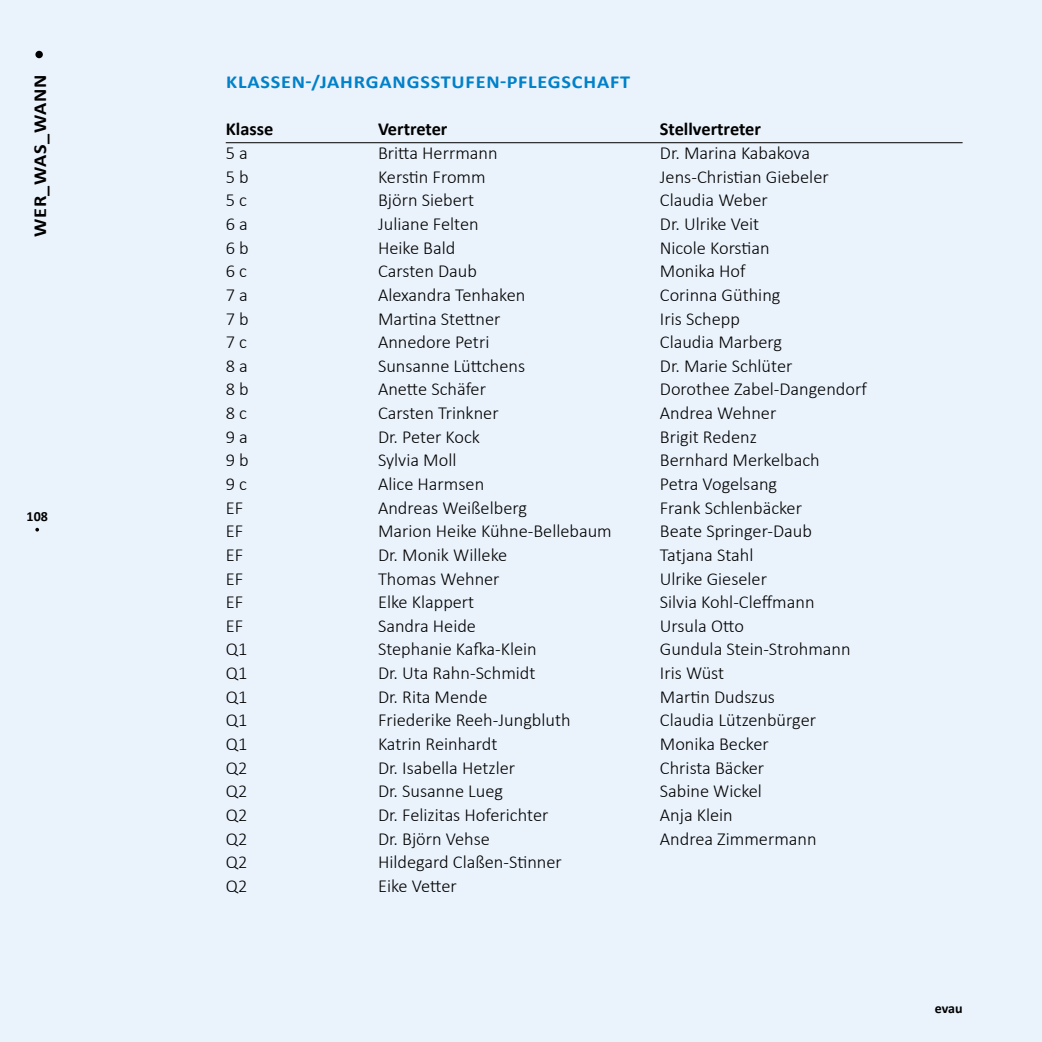
<style>
.page{position:relative;width:1042px;height:1042px;background:#eaf2fb}
.page>*{position:absolute;margin:0;border:0;box-sizing:border-box;transform-origin:0 0}
.t1{font:300 18.38px "Calibri";color:#000}
.t2{font:700 18.38px "Calibri";letter-spacing:.04em;color:#0081c9;scale:1.1 1}
.t3{font:700 18.38px "Calibri";color:#000}
.t4{font:700 18.38px "Calibri";letter-spacing:.04em;color:#000;scale:1.1 1}
.t5{font:700 14px "Calibri";color:#000}
</style>
<div class="page">
<hr style="left:226px;top:142px;width:736px;height:1px;background:#000">
<div style="left:35px;top:51px;width:8px;height:7px;background:#000;border-radius:50%"></div>
<p class="t4" style="left:28px;top:237px;width:149px;rotate:-90deg">WER_WAS_WANN</p>
<p class="t5" style="left:27px;top:507px;width:23px">108</p>
<p class="t2" style="left:226px;top:70px;width:369px">KLASSEN-/JAHRGANGSSTUFEN-PFLEGSCHAFT</p>
<p class="t3" style="left:226px;top:118px;width:49px">Klasse</p>
<p class="t3" style="left:378px;top:118px;width:71px">Vertreter</p>
<p class="t3" style="left:660px;top:118px;width:103px">Stellvertreter</p>
<p class="t1" style="left:226px;top:142px;width:24px">5 a</p>
<p class="t1" style="left:378px;top:142px;width:121px">Britta Herrmann</p>
<p class="t1" style="left:660px;top:142px;width:152px">Dr. Marina Kabakova</p>
<p class="t1" style="left:226px;top:165px;width:25px">5 b</p>
<p class="t1" style="left:378px;top:165px;width:109px">Kerstin Fromm</p>
<p class="t1" style="left:660px;top:165px;width:170px">Jens-Christian Giebeler</p>
<p class="t1" style="left:226px;top:189px;width:23px">5 c</p>
<p class="t1" style="left:378px;top:189px;width:98px">Björn Siebert</p>
<p class="t1" style="left:660px;top:189px;width:110px">Claudia Weber</p>
<p class="t1" style="left:226px;top:212px;width:24px">6 a</p>
<p class="t1" style="left:378px;top:212px;width:102px">Juliane Felten</p>
<p class="t1" style="left:660px;top:212px;width:101px">Dr. Ulrike Veit</p>
<p class="t1" style="left:226px;top:236px;width:25px">6 b</p>
<p class="t1" style="left:378px;top:236px;width:79px">Heike Bald</p>
<p class="t1" style="left:660px;top:236px;width:111px">Nicole Korstian</p>
<p class="t1" style="left:226px;top:260px;width:23px">6 c</p>
<p class="t1" style="left:378px;top:260px;width:100px">Carsten Daub</p>
<p class="t1" style="left:660px;top:260px;width:87px">Monika Hof</p>
<p class="t1" style="left:226px;top:283px;width:24px">7 a</p>
<p class="t1" style="left:378px;top:283px;width:149px">Alexandra Tenhaken</p>
<p class="t1" style="left:660px;top:283px;width:122px">Corinna Güthing</p>
<p class="t1" style="left:226px;top:307px;width:25px">7 b</p>
<p class="t1" style="left:378px;top:307px;width:124px">Martina Stettner</p>
<p class="t1" style="left:660px;top:307px;width:82px">Iris Schepp</p>
<p class="t1" style="left:226px;top:331px;width:23px">7 c</p>
<p class="t1" style="left:378px;top:331px;width:113px">Annedore Petri</p>
<p class="t1" style="left:660px;top:331px;width:124px">Claudia Marberg</p>
<p class="t1" style="left:226px;top:354px;width:24px">8 a</p>
<p class="t1" style="left:378px;top:354px;width:149px">Sunsanne Lüttchens</p>
<p class="t1" style="left:660px;top:354px;width:134px">Dr. Marie Schlüter</p>
<p class="t1" style="left:226px;top:378px;width:25px">8 b</p>
<p class="t1" style="left:378px;top:378px;width:109px">Anette Schäfer</p>
<p class="t1" style="left:660px;top:378px;width:208px">Dorothee Zabel-Dangendorf</p>
<p class="t1" style="left:226px;top:402px;width:23px">8 c</p>
<p class="t1" style="left:378px;top:402px;width:122px">Carsten Trinkner</p>
<p class="t1" style="left:660px;top:402px;width:118px">Andrea Wehner</p>
<p class="t1" style="left:226px;top:425px;width:24px">9 a</p>
<p class="t1" style="left:378px;top:425px;width:103px">Dr. Peter Kock</p>
<p class="t1" style="left:660px;top:425px;width:99px">Brigit Redenz</p>
<p class="t1" style="left:226px;top:449px;width:25px">9 b</p>
<p class="t1" style="left:378px;top:449px;width:80px">Sylvia Moll</p>
<p class="t1" style="left:660px;top:449px;width:161px">Bernhard Merkelbach</p>
<p class="t1" style="left:226px;top:472px;width:23px">9 c</p>
<p class="t1" style="left:378px;top:472px;width:108px">Alice Harmsen</p>
<p class="t1" style="left:660px;top:472px;width:119px">Petra Vogelsang</p>
<p class="t1" style="left:226px;top:496px;width:19px">EF</p>
<p class="t1" style="left:378px;top:496px;width:151px">Andreas Weißelberg</p>
<p class="t1" style="left:660px;top:496px;width:144px">Frank Schlenbäcker</p>
<p class="t1" style="left:226px;top:520px;width:19px">EF</p>
<p class="t1" style="left:378px;top:520px;width:235px">Marion Heike Kühne-Bellebaum</p>
<p class="t1" style="left:660px;top:520px;width:154px">Beate Springer-Daub</p>
<p class="t1" style="left:226px;top:543px;width:19px">EF</p>
<p class="t1" style="left:378px;top:543px;width:131px">Dr. Monik Willeke</p>
<p class="t1" style="left:660px;top:543px;width:95px">Tatjana Stahl</p>
<p class="t1" style="left:226px;top:567px;width:19px">EF</p>
<p class="t1" style="left:378px;top:567px;width:123px">Thomas Wehner</p>
<p class="t1" style="left:660px;top:567px;width:109px">Ulrike Gieseler</p>
<p class="t1" style="left:226px;top:591px;width:19px">EF</p>
<p class="t1" style="left:378px;top:591px;width:98px">Elke Klappert</p>
<p class="t1" style="left:660px;top:591px;width:156px">Silvia Kohl-Cleffmann</p>
<p class="t1" style="left:226px;top:614px;width:19px">EF</p>
<p class="t1" style="left:378px;top:614px;width:99px">Sandra Heide</p>
<p class="t1" style="left:660px;top:614px;width:86px">Ursula Otto</p>
<p class="t1" style="left:226px;top:638px;width:23px">Q1</p>
<p class="t1" style="left:378px;top:638px;width:160px">Stephanie Kafka-Klein</p>
<p class="t1" style="left:660px;top:638px;width:192px">Gundula Stein-Strohmann</p>
<p class="t1" style="left:226px;top:661px;width:23px">Q1</p>
<p class="t1" style="left:378px;top:661px;width:159px">Dr. Uta Rahn-Schmidt</p>
<p class="t1" style="left:660px;top:661px;width:66px">Iris Wüst</p>
<p class="t1" style="left:226px;top:685px;width:23px">Q1</p>
<p class="t1" style="left:378px;top:685px;width:111px">Dr. Rita Mende</p>
<p class="t1" style="left:660px;top:685px;width:117px">Martin Dudszus</p>
<p class="t1" style="left:226px;top:709px;width:23px">Q1</p>
<p class="t1" style="left:378px;top:709px;width:194px">Friederike Reeh-Jungbluth</p>
<p class="t1" style="left:660px;top:709px;width:158px">Claudia Lützenbürger</p>
<p class="t1" style="left:226px;top:732px;width:23px">Q1</p>
<p class="t1" style="left:378px;top:732px;width:121px">Katrin Reinhardt</p>
<p class="t1" style="left:660px;top:732px;width:110px">Monika Becker</p>
<p class="t1" style="left:226px;top:756px;width:23px">Q2</p>
<p class="t1" style="left:378px;top:756px;width:139px">Dr. Isabella Hetzler</p>
<p class="t1" style="left:660px;top:756px;width:106px">Christa Bäcker</p>
<p class="t1" style="left:226px;top:780px;width:23px">Q2</p>
<p class="t1" style="left:378px;top:780px;width:127px">Dr. Susanne Lueg</p>
<p class="t1" style="left:660px;top:780px;width:104px">Sabine Wickel</p>
<p class="t1" style="left:226px;top:803px;width:23px">Q2</p>
<p class="t1" style="left:378px;top:803px;width:172px">Dr. Felizitas Hoferichter</p>
<p class="t1" style="left:660px;top:803px;width:74px">Anja Klein</p>
<p class="t1" style="left:226px;top:827px;width:23px">Q2</p>
<p class="t1" style="left:378px;top:827px;width:113px">Dr. Björn Vehse</p>
<p class="t1" style="left:660px;top:827px;width:158px">Andrea Zimmermann</p>
<p class="t1" style="left:226px;top:850px;width:23px">Q2</p>
<p class="t1" style="left:378px;top:850px;width:185px">Hildegard Claßen-Stinner</p>
<p class="t1" style="left:226px;top:874px;width:23px">Q2</p>
<p class="t1" style="left:378px;top:874px;width:80px">Eike Vetter</p>
<p class="t5" style="left:935px;top:999px;width:29px">evau</p>
</div>
